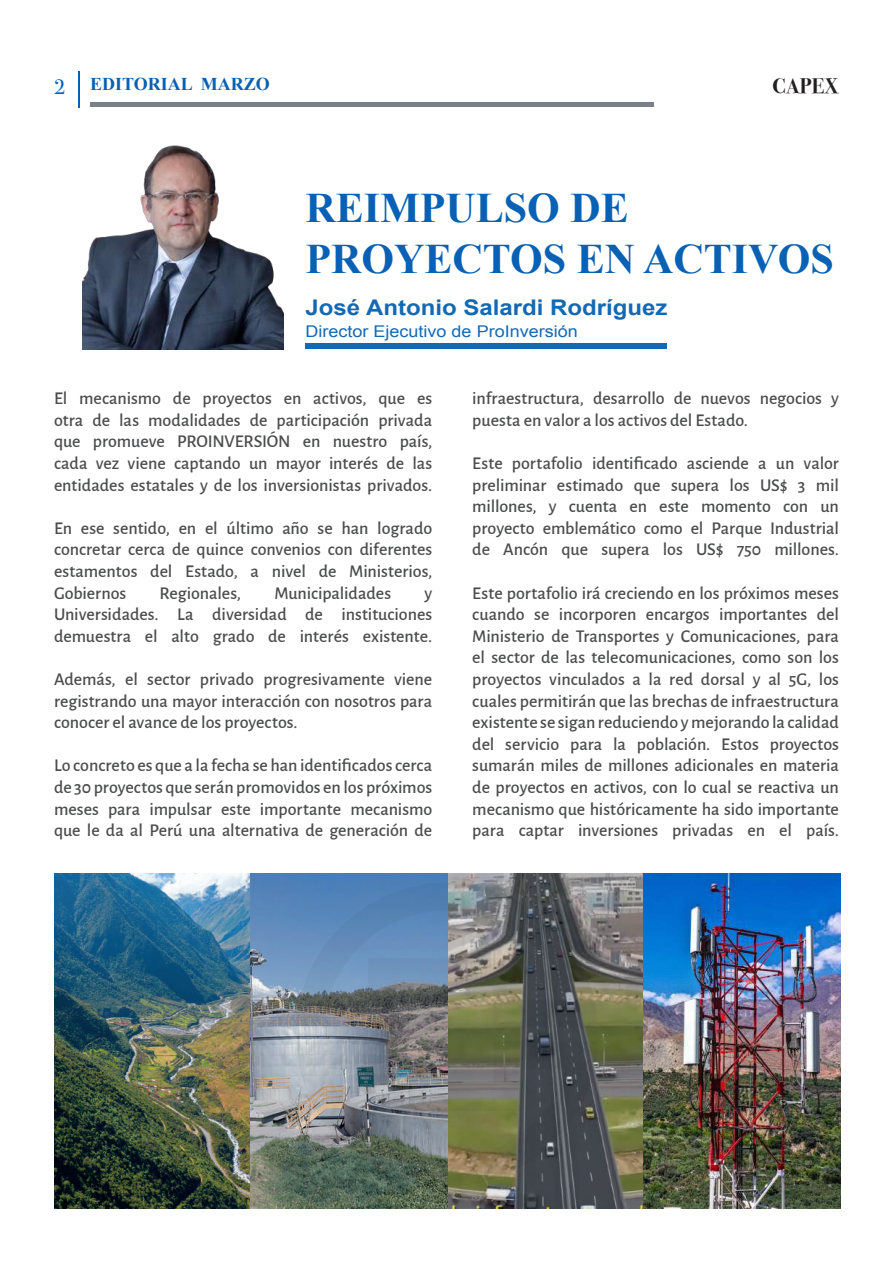
<style>
.page{position:relative;width:893px;height:1263px;background:#fff}
.page>*{position:absolute;margin:0;border:0;box-sizing:border-box;transform-origin:0 0}
.t1{font:700 42px/51px "Times New Roman";color:#0861b4}
.t2{font:700 21.6px "Arial";color:#1369b4;scale:1.11 1}
.t3{font:700 21px "Bodoni Svty Two ITCTT";color:#231f20}
.t4{font:21px "Bodoni Svty Two ITCTT";color:#0861b4}
.t5{font:500 18px/21.6px "Alegreya Sans";letter-spacing:-.005em;color:#4b4c4d;text-align:justify}
.t6{font:700 18px "Times New Roman";color:#0861b4}
.t7{font:16.2px "Arial";color:#1369b4;scale:1.11 1}
</style>
<div class="page">
<hr style="left:90px;top:103px;width:563px;height:4px;background:#7a8087">
<hr style="left:78px;top:71px;width:2px;height:36px;background:#0861b4">
<div style="left:306px;top:343px;width:361px;height:5px;background:#1369b4"></div>
<img style="left:82px;top:145px;width:202px;height:204px">
<img style="left:54px;top:874px;width:786px;height:335px">
<svg style="left:297px;top:882px;width:300px;height:146px;background:#677887"></svg>
<img style="left:297px;top:1041px;width:300px;height:145px">
<p class="t6" style="left:90px;top:72px;width:181px">EDITORIAL MARZO</p>
<p class="t4" style="left:54px;top:69px;width:13px">2</p>
<p class="t3" style="left:772px;top:68px;width:68px">CAPEX</p>
<h1 class="t1" style="left:306px;top:181px;width:530px">REIMPULSO DE<br>PROYECTOS EN ACTIVOS</h1>
<p class="t2" style="left:306px;top:294px;width:327px">José Antonio Salardi Rodríguez</p>
<p class="t7" style="left:306px;top:321px;width:247px">Director Ejecutivo de ProInversión</p>
<p class="t5" style="left:54px;top:386px;width:380px">El mecanismo de proyectos en activos, que es otra de las modalidades de participación privada que promueve PROINVERSIÓN en nuestro país, cada vez viene captando un mayor interés de las entidades estatales y de los inversionistas privados.</p>
<p class="t5" style="left:54px;top:516px;width:380px">En ese sentido, en el último año se han logrado concretar cerca de quince convenios con diferentes estamentos del Estado, a nivel de Ministerios, Gobiernos</p>
<p class="t5" style="left:160px;top:581px;width:83px">Regionales,</p>
<p class="t5" style="left:274px;top:581px;width:118px">Municipalidades</p>
<p class="t5" style="left:54px;top:581px;width:380px;text-indent:370px">y Universidades. La diversidad de instituciones demuestra el alto grado de interés existente.</p>
<p class="t5" style="left:54px;top:667px;width:380px">Además, el sector privado progresivamente viene registrando una mayor interacción con nosotros para conocer el avance de los proyectos.</p>
<p class="t5" style="left:54px;top:754px;width:380px">Lo concreto es que a la fecha se han identificados cerca de 30 proyectos que serán promovidos en los próximos meses para impulsar este importante mecanismo que le da al Perú una alternativa de generación de</p>
<p class="t5" style="left:472px;top:386px;width:368px">infraestructura, desarrollo de nuevos negocios y puesta en valor a los activos del Estado.</p>
<p class="t5" style="left:472px;top:451px;width:368px">Este portafolio identificado asciende a un valor preliminar estimado que supera los US$ 3 mil millones, y cuenta en este momento con un proyecto emblemático como el Parque Industrial de Ancón que supera los US$ 750 millones.</p>
<p class="t5" style="left:472px;top:581px;width:368px">Este portafolio irá creciendo en los próximos meses cuando se incorporen encargos importantes del Ministerio de Transportes y Comunicaciones, para el sector de las telecomunicaciones, como son los proyectos vinculados a la red dorsal y al 5G, los cuales permitirán que las brechas de infraestructura existente se sigan reduciendo y mejorando la calidad del servicio para la población. Estos proyectos sumarán miles de millones adicionales en materia de proyectos en activos, con lo cual se reactiva un mecanismo que históricamente ha sido importante para captar inversiones privadas en el país.</p>
</div>
